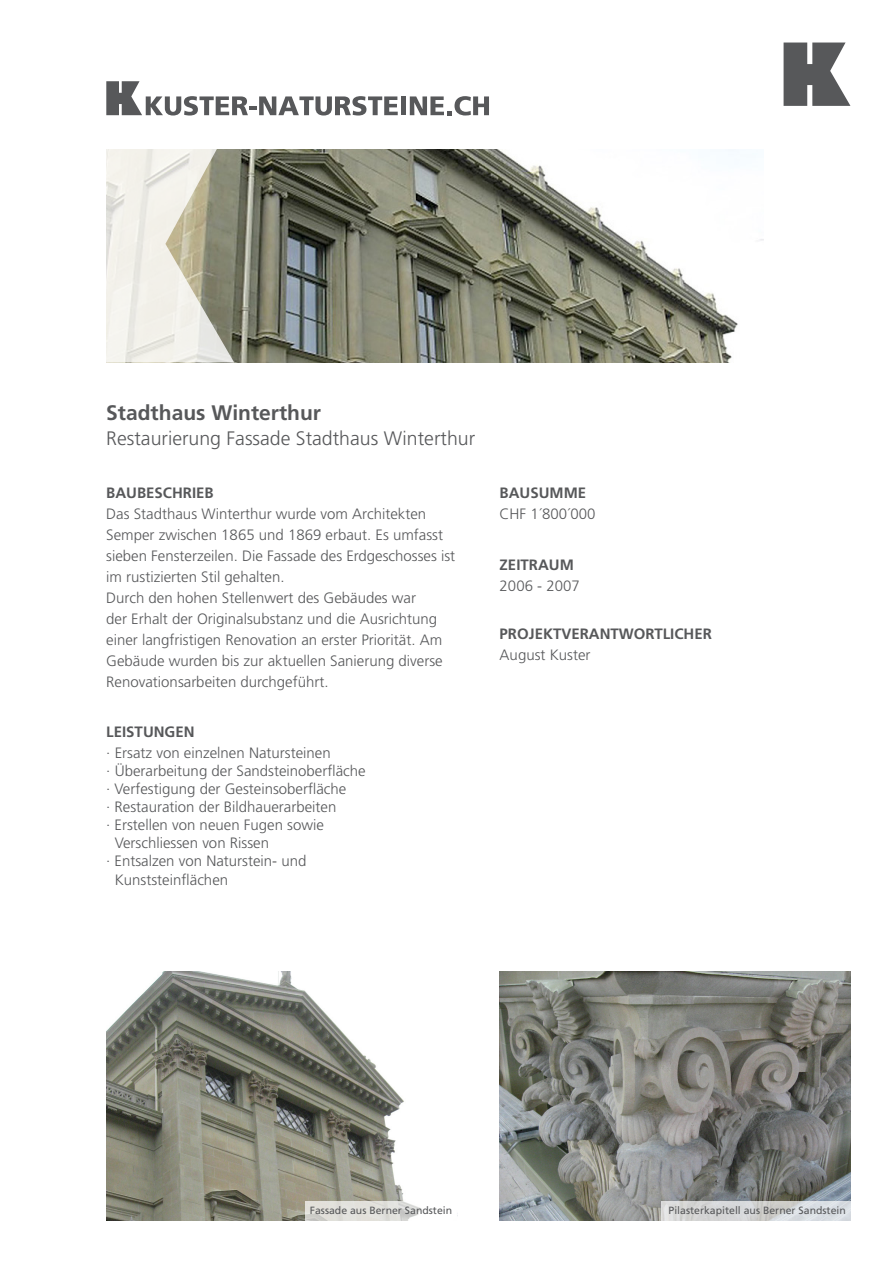
<style>
.page{position:relative;width:893px;height:1263px;background:#fff}
.page>*{position:absolute;margin:0;border:0;box-sizing:border-box;transform-origin:0 0}
.t1{font:700 21px "Frutiger LT Std";color:#57585a}
.t2{font:300 19.5px "Frutiger LT Std";color:#57585a}
.t3{font:300 15px/21px "Frutiger LT Std";color:#57585a}
.t4{font:700 15px "Frutiger LT Std";color:#57585a}
.t5{font:10.5px "Frutiger LT Std";color:#57585a}
</style>
<div class="page">
<img style="left:234px;top:150px;width:530px;height:212px">
<img style="left:106px;top:972px;width:298px;height:248px">
<img style="left:500px;top:972px;width:350px;height:248px">
<svg style="left:305px;top:1201px;width:117px;height:19px;background:#e0dfdb"></svg>
<svg style="left:660px;top:1201px;width:190px;height:19px;background:#d5d7d8"></svg>
<svg style="left:106px;top:81px;width:292px;height:35px"></svg>
<div style="left:401px;top:96px;width:5px;height:19px;background:#57585a"></div>
<svg style="left:410px;top:96px;width:79px;height:20px"></svg>
<svg style="left:784px;top:43px;width:66px;height:63px"></svg>
<svg style="left:106px;top:149px;width:128px;height:213px;background:#d6d4c9"></svg>
<p class="t1" style="left:106px;top:400px;width:216px">Stadthaus Winterthur</p>
<p class="t2" style="left:106px;top:427px;width:370px">Restaurierung Fassade Stadthaus Winterthur</p>
<p class="t4" style="left:106px;top:484px;width:109px">BAUBESCHRIEB</p>
<p class="t3" style="left:106px;top:504px;width:350px">Das Stadthaus Winterthur wurde vom Architekten Semper zwischen 1865 und 1869 erbaut. Es umfasst sieben Fensterzeilen. Die Fassade des Erdgeschosses ist im rustizierten Stil gehalten.</p>
<p class="t3" style="left:106px;top:588px;width:338px">Durch den hohen Stellenwert des Gebäudes war<br>der Erhalt der Originalsubstanz und die Ausrichtung einer langfristigen Renovation an erster Priorität. Am Gebäude wurden bis zur aktuellen Sanierung diverse Renovationsarbeiten durchgeführt.</p>
<p class="t4" style="left:106px;top:723px;width:90px">LEISTUNGEN</p>
<p class="t3" style="left:106px;top:742px;width:226px">· Ersatz von einzelnen Natursteinen</p>
<p class="t3" style="left:106px;top:760px;width:261px">· Überarbeitung der Sandsteinoberfläche</p>
<p class="t3" style="left:106px;top:778px;width:242px">· Verfestigung der Gesteinsoberfläche</p>
<p class="t3" style="left:106px;top:796px;width:232px">· Restauration der Bildhauerarbeiten</p>
<p class="t3" style="left:106px;top:814px;width:219px">· Erstellen von neuen Fugen sowie</p>
<p class="t3" style="left:115px;top:832px;width:156px">Verschliessen von Rissen</p>
<p class="t3" style="left:115px;top:851px;width:193px;line-height:19.5px;text-indent:-9px">· Entsalzen von Naturstein- und<br>Kunststeinflächen</p>
<p class="t4" style="left:500px;top:484px;width:88px">BAUSUMME</p>
<p class="t3" style="left:500px;top:504px;width:97px">CHF 1´800´000</p>
<p class="t4" style="left:500px;top:556px;width:76px">ZEITRAUM</p>
<p class="t3" style="left:500px;top:576px;width:82px">2006 - 2007</p>
<p class="t4" style="left:500px;top:625px;width:214px">PROJEKTVERANTWORTLICHER</p>
<p class="t3" style="left:500px;top:645px;width:92px">August Kuster</p>
<p class="t5" style="left:310px;top:1204px;width:144px">Fassade aus Berner Sandstein</p>
<p class="t5" style="left:668px;top:1204px;width:179px">Pilasterkapitell aus Berner Sandstein</p>
</div>
